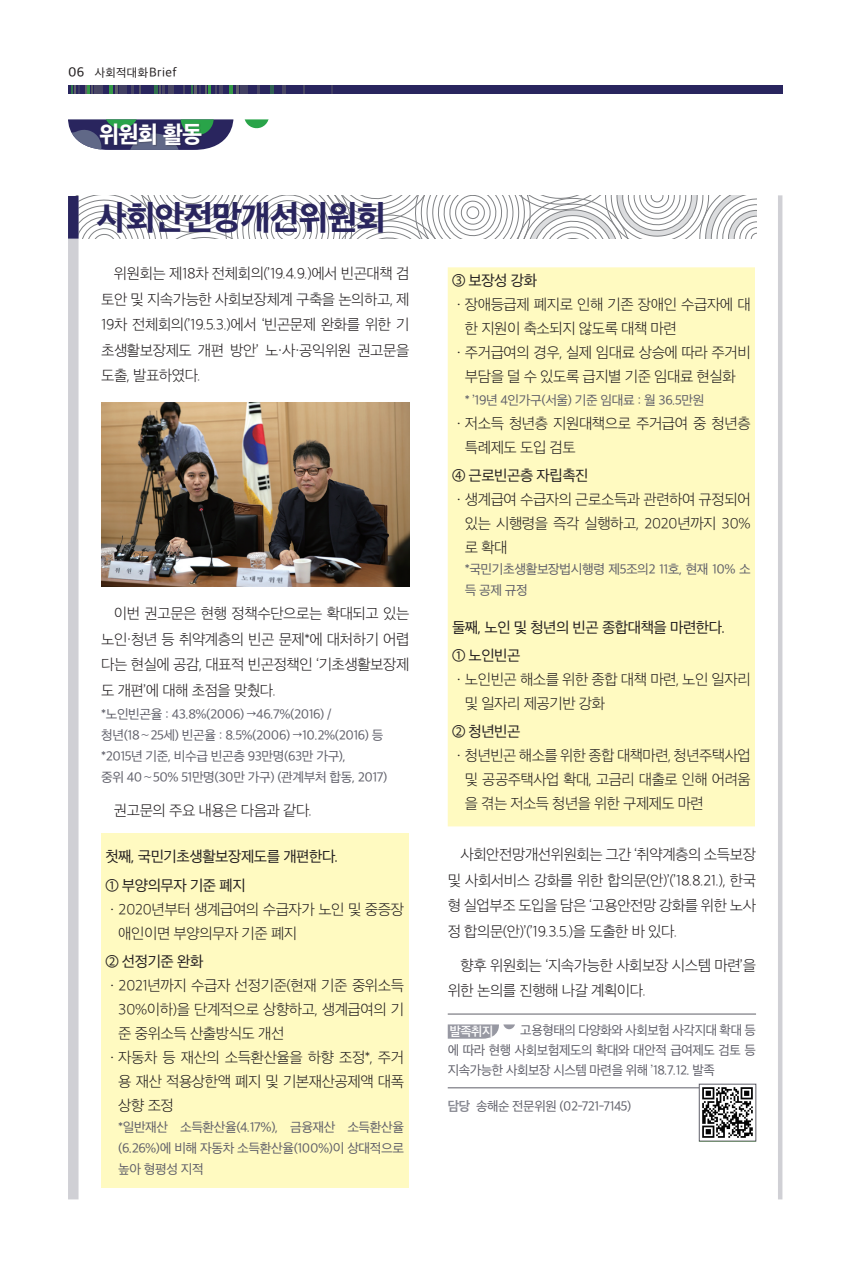
<style>
.page{position:relative;width:842px;height:1276px;background:#fff}
.page>*{position:absolute;margin:0;border:0;box-sizing:border-box;transform-origin:0 0}
.위원회활동_제목{font:800 34.5px "Apple SD Gothic Neo";letter-spacing:-.03em;color:#29255e}
.t1{font:800 24px "Apple SD Gothic Neo";color:#fff}
.위원회활동_본문{font:200 15.45px/24px "Apple SD Gothic Neo";letter-spacing:-.03em;color:#231f20;text-align:justify}
.위원회활동_본문-2{font:15.45px "Apple SD Gothic Neo";letter-spacing:-.03em;color:#231f20}
.위원회동정_본문{font:13.5px/21px "Apple SD Gothic Neo";letter-spacing:-.03em;color:#5f5f69;text-align:justify}
.발족취지_본문{font:13.5px/19.5px "Apple SD Gothic Neo";letter-spacing:-.03em;color:#5f5f69;text-align:justify}
.위원회동정_본문-2{font:600 12.9px "Apple SD Gothic Neo";color:#fff}
.t2{font:12px "Apple SD Gothic Neo";letter-spacing:.03em;color:#231f20}
.s1{font-weight:500;font-size:13.5px}
.s2{font-size:13.05px}
.s3{font-weight:700;color:#898a93}
</style>
<div class="page">
<div style="left:68px;top:85px;width:714px;height:9px;background:#29255e"></div>
<div style="left:119px;top:85px;width:8px;height:9px;background:#424063"></div>
<div style="left:240px;top:85px;width:8px;height:9px;background:#424063"></div>
<svg style="left:132px;top:85px;width:9px;height:9px"></svg>
<svg style="left:257px;top:85px;width:2px;height:9px"></svg>
<div style="left:97px;top:85px;width:6px;height:9px;background:#474564"></div>
<svg style="left:109px;top:85px;width:9px;height:9px"></svg>
<svg style="left:230px;top:85px;width:9px;height:9px"></svg>
<svg style="left:154px;top:85px;width:11px;height:9px"></svg>
<svg style="left:270px;top:85px;width:4px;height:9px"></svg>
<svg style="left:183px;top:85px;width:2px;height:9px"></svg>
<svg style="left:303px;top:85px;width:2px;height:9px"></svg>
<div style="left:168px;top:85px;width:5px;height:9px;background:#494764"></div>
<svg style="left:282px;top:85px;width:4px;height:9px"></svg>
<svg style="left:71px;top:85px;width:25px;height:9px"></svg>
<svg style="left:191px;top:85px;width:32px;height:9px"></svg>
<svg style="left:79px;top:196px;width:677px;height:43px"></svg>
<div style="left:101px;top:833px;width:307px;height:354px;background:#fffac1"></div>
<hr style="left:448px;top:1087px;width:308px;height:1px;background:#5f5f69">
<hr style="left:448px;top:1013px;width:308px;height:1px;background:#5f5f69">
<div style="left:448px;top:267px;width:307px;height:559px;background:#fffac1"></div>
<svg style="left:448px;top:1024px;width:67px;height:14px"></svg>
<img style="left:701px;top:1087px;width:53px;height:51px">
<div style="left:699px;top:1084px;width:57px;height:57px;border:1px solid #5f5f69"></div>
<div style="left:68px;top:201px;width:11px;height:998px;background:#d0d0d5"></div>
<div style="left:68px;top:196px;width:11px;height:43px;background:#29255e"></div>
<hr style="left:778px;top:195px;width:4px;height:1004px;background:#d0d0d5">
<svg style="left:68px;top:119px;width:201px;height:31px"></svg>
<div style="left:100px;top:123px;width:103px;height:24px;background:#231f20;opacity:.3"></div>
<img style="left:101px;top:402px;width:308px;height:185px">
<p class="t2" style="left:68px;top:66px;width:110px"><span class="s1">06</span> 사회적대화<span class="s2">Brief</span></p>
<p class="t1" style="left:99px;top:122px;width:105px">위원회 활동</p>
<p class="위원회활동_제목" style="left:97px;top:199px;width:291px">사회안전망개선위원회</p>
<p class="위원회활동_본문" style="left:101px;top:262px;width:310px;line-height:25.5px;text-indent:13px">위원회는 제18차 전체회의(’19.4.9.)에서 빈곤대책 검 토안 및 지속가능한 사회보장체계 구축을 논의하고, 제 19차 전체회의(’19.5.3.)에서 ‘빈곤문제 완화를 위한 기 초생활보장제도 개편 방안’ 노·사·공익위원 권고문을 도출, 발표하였다.</p>
<p class="위원회활동_본문" style="left:101px;top:602px;width:310px;line-height:25.5px;text-indent:13px">이번 권고문은 현행 정책수단으로는 확대되고 있는 노인·청년 등 취약계층의 빈곤 문제*에 대처하기 어렵 다는 현실에 공감, 대표적 빈곤정책인 ‘기초생활보장제 도 개편’에 대해 초점을 맞췄다.</p>
<p class="위원회동정_본문" style="left:101px;top:704px;width:232px">*노인빈곤율 : 43.8%(2006) →46.7%(2016) /</p>
<p class="위원회동정_본문" style="left:101px;top:725px;width:284px">청년(18～25세) 빈곤율 : 8.5%(2006) →10.2%(2016) 등</p>
<p class="위원회동정_본문" style="left:101px;top:746px;width:246px">*2015년 기준, 비수급 빈곤층 93만명(63만 가구),</p>
<p class="위원회동정_본문" style="left:101px;top:767px;width:288px">중위 40～50% 51만명(30만 가구) (관계부처 합동, 2017)</p>
<p class="위원회활동_본문" style="left:114px;top:799px;width:200px">권고문의 주요 내용은 다음과 같다.</p>
<p class="위원회활동_본문-2" style="left:105px;top:848px;width:235px">첫째, 국민기초생활보장제도를 개편한다.</p>
<p class="위원회활동_본문-2" style="left:105px;top:876px;width:142px">① 부양의무자 기준 폐지</p>
<p class="위원회활동_본문" style="left:118px;top:898px;width:287px;text-indent:-13px">ᆞ2020년부터 생계급여의 수급자가 노인 및 중증장 애인이면 부양의무자 기준 폐지</p>
<p class="위원회활동_본문-2" style="left:105px;top:953px;width:99px">② 선정기준 완화</p>
<p class="위원회활동_본문" style="left:118px;top:974px;width:287px;text-indent:-13px">ᆞ2021년까지 수급자 선정기준(현재 기준 중위소득 30%이하)을 단계적으로 상향하고, 생계급여의 기 준 중위소득 산출방식도 개선</p>
<p class="위원회활동_본문" style="left:118px;top:1046px;width:287px;text-indent:-13px">ᆞ자동차 등 재산의 소득환산율을 하향 조정*, 주거 용 재산 적용상한액 폐지 및 기본재산공제액 대폭 상향 조정</p>
<p class="위원회동정_본문" style="left:118px;top:1117px;width:287px">*일반재산 소득환산율(4.17%), 금융재산 소득환산율 (6.26%)에 비해 자동차 소득환산율(100%)이 상대적으로 높아 형평성 지적</p>
<p class="위원회활동_본문-2" style="left:452px;top:272px;width:87px">③ 보장성 강화</p>
<p class="위원회활동_본문" style="left:465px;top:293px;width:287px;text-indent:-13px">ᆞ장애등급제 폐지로 인해 기존 장애인 수급자에 대 한 지원이 축소되지 않도록 대책 마련</p>
<p class="위원회활동_본문" style="left:452px;top:341px;width:300px;text-align:center">ᆞ주거급여의 경우, 실제 임대료 상승에 따라 주거비 부담을 덜 수 있도록 급지별 기준 임대료 현실화</p>
<p class="위원회동정_본문" style="left:465px;top:390px;width:241px">* ’19년 4인가구(서울) 기준 임대료 : 월 36.5만원</p>
<p class="위원회활동_본문" style="left:465px;top:412px;width:287px;text-indent:-13px">ᆞ저소득 청년층 지원대책으로 주거급여 중 청년층 특례제도 도입 검토</p>
<p class="위원회활동_본문-2" style="left:452px;top:467px;width:138px">④ 근로빈곤층 자립촉진</p>
<p class="위원회활동_본문" style="left:465px;top:488px;width:287px;text-indent:-13px">ᆞ생계급여 수급자의 근로소득과 관련하여 규정되어 있는 시행령을 즉각 실행하고, 2020년까지 30% 로 확대</p>
<p class="위원회동정_본문" style="left:465px;top:559px;width:287px">*국민기초생활보장법시행령 제5조의2 11호, 현재 10% 소 득 공제 규정</p>
<p class="위원회활동_본문-2" style="left:452px;top:619px;width:275px">둘째, 노인 및 청년의 빈곤 종합대책을 마련한다.</p>
<p class="위원회활동_본문-2" style="left:452px;top:647px;width:70px">① 노인빈곤</p>
<p class="위원회활동_본문" style="left:465px;top:668px;width:287px;text-indent:-13px">ᆞ노인빈곤 해소를 위한 종합 대책 마련, 노인 일자리 및 일자리 제공기반 강화</p>
<p class="위원회활동_본문-2" style="left:452px;top:723px;width:70px">② 청년빈곤</p>
<p class="위원회활동_본문" style="left:465px;top:745px;width:287px;text-indent:-13px">ᆞ청년빈곤 해소를 위한 종합 대책마련, 청년주택사업 및 공공주택사업 확대, 고금리 대출로 인해 어려움 을 겪는 저소득 청년을 위한 구제제도 마련</p>
<p class="위원회활동_본문" style="left:448px;top:843px;width:310px;line-height:25.5px;text-indent:13px">사회안전망개선위원회는 그간 ‘취약계층의 소득보장 및 사회서비스 강화를 위한 합의문(안)’(’18.8.21.), 한국 형 실업부조 도입을 담은 ‘고용안전망 강화를 위한 노사 정 합의문(안)’(’19.3.5.)을 도출한 바 있다.</p>
<p class="위원회활동_본문" style="left:448px;top:953px;width:310px;line-height:25.5px;text-indent:13px">향후 위원회는 ‘지속가능한 사회보장 시스템 마련’을 위한 논의를 진행해 나갈 계획이다.</p>
<p class="위원회동정_본문-2" style="left:450px;top:1024px;width:45px">발족취지</p>
<p class="발족취지_본문" style="left:448px;top:1021px;width:310px;text-indent:73px">고용형태의 다양화와 사회보험 사각지대 확대 등 에 따라 현행 사회보험제도의 확대와 대안적 급여제도 검토 등 지속가능한 사회보장 시스템 마련을 위해 ’18.7.12. 발족</p>
<p class="발족취지_본문" style="left:448px;top:1096px;width:185px"><span class="s3">담당</span> 송해순 전문위원 (02-721-7145)</p>
</div>
